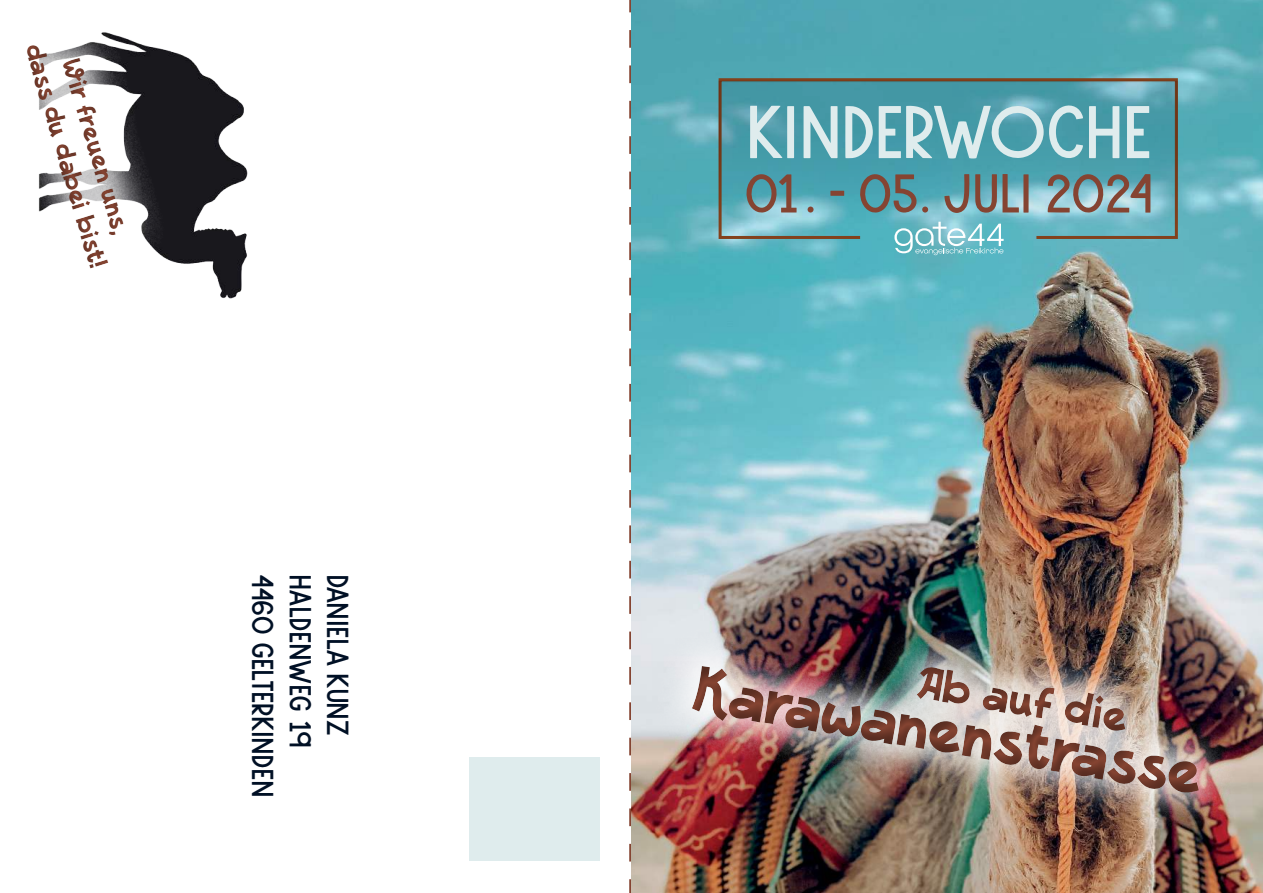
<style>
.page{position:relative;width:1263px;height:893px;background:#fff}
.page>*{position:absolute;margin:0;border:0;box-sizing:border-box;transform-origin:0 0}
.t1{font:73.5px "Lavigne";letter-spacing:-.02em;color:#dfeced}
.t2{font:64.5px "Pank Gang";color:#854432}
.t3{font:54px "Lavigne";letter-spacing:-.01em;color:#854432}
.t4{font:46.5px "Pank Gang";color:#854432}
.t5{font:30px "Lavigne";letter-spacing:-.005em;color:#001025}
.t6{font:27px/31.7px "Pank Gang";color:#854432;text-align:center}
</style>
<div class="page">
<img style="left:189px;top:58px;width:59px;height:241px">
<div style="left:469px;top:757px;width:131px;height:104px;background:#dfeced"></div>
<svg style="left:629px;top:0;width:2px;height:893px"></svg>
<svg style="left:149px;top:46px;width:40px;height:218px;background:#262529"></svg>
<svg style="left:27px;top:32px;width:122px;height:237px"></svg>
<img style="left:631px;top:0;width:632px;height:893px">
<svg style="left:717px;top:77px;width:462px;height:163px;background:#6e786b"></svg>
<svg style="left:719px;top:81px;width:459px;height:158px;background:#58a2ad"></svg>
<svg style="left:894px;top:222px;width:110px;height:33px;background:#88c8d0"></svg>
<img style="left:644px;top:582px;width:614px;height:265px">
<img style="left:673px;top:616px;width:555px;height:205px">
<p class="t6" style="left:76px;top:31px;width:233px;rotate:73deg">Wir freuen uns, dass du dabei bist!</p>
<p class="t5" style="left:277px;top:574px;width:225px;rotate:90deg">4460 GELTERKINDEN</p>
<p class="t5" style="left:314px;top:574px;width:176px;rotate:90deg">HALDENWEG 19</p>
<p class="t5" style="left:352px;top:574px;width:165px;rotate:90deg">DANIELA KUNZ</p>
<h1 class="t1" style="left:746px;top:98px;width:406px">KINDERWOCHE</h1>
<h3 class="t3" style="left:745px;top:168px;width:408px">01. – 05. JULI 2024</h3>
<h2 class="t2" style="left:697px;top:667px;width:517px;rotate:9deg">Karawanenstrasse</h2>
<h3 class="t4" style="left:921px;top:664px;width:214px;rotate:10deg">Ab auf die</h3>
</div>
